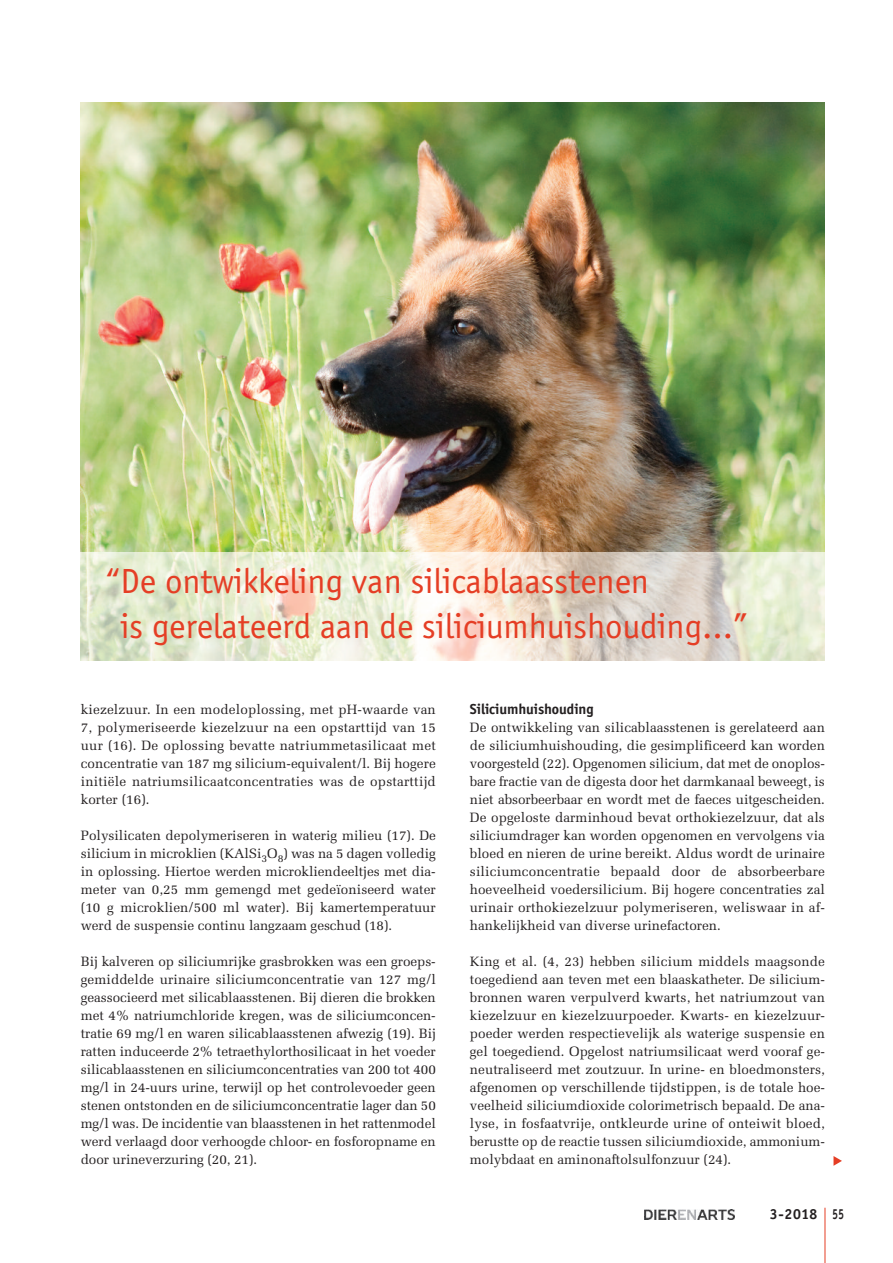
<style>
.page{position:relative;width:893px;height:1263px;background:#fff}
.page>*{position:absolute;margin:0;border:0;box-sizing:border-box;transform-origin:0 0}
.t1{font:36px/45px "Officina Sans";color:#e53e25}
.t2{font:700 15px "Officina Sans";letter-spacing:-.005em;color:#231f20}
.t3{font:13.5px/18px "Melior";color:#231f20;text-align:justify}
</style>
<div class="page">
<hr style="left:825px;top:1208px;width:1px;height:55px;background:#e53e25">
<img style="left:644px;top:1209px;width:91px;height:10px">
<svg style="left:833px;top:1156px;width:9px;height:10px"></svg>
<img style="left:81px;top:102px;width:744px;height:450px">
<img style="left:81px;top:552px;width:744px;height:108px">
<h1 class="t1" style="left:120px;top:558px;width:629px;text-indent:-14px">“De ontwikkeling van silicablaasstenen<br>is gerelateerd aan de siliciumhuishouding...”</h1>
<p class="t3" style="left:81px;top:700px;width:357px">kiezelzuur. In een modeloplossing, met pH-waarde van 7, polymeriseerde kiezelzuur na een opstarttijd van 15 uur (16). De oplossing bevatte natriummetasilicaat met concentratie van 187 mg silicium-equivalent/l. Bij hogere initiële natriumsilicaatconcentraties was de opstarttijd korter (16).</p>
<p class="t3" style="left:81px;top:826px;width:357px">Polysilicaten depolymeriseren in waterig milieu (17). De silicium in microklien (KAlSi<sub>3</sub>O<sub>8</sub>) was na 5 dagen volledig in oplossing. Hiertoe werden microkliendeeltjes met dia&shy;meter van 0,25 mm gemengd met gedeïoniseerd water (10 g microklien/500 ml water). Bij kamertemperatuur werd de suspensie continu langzaam geschud (18).</p>
<p class="t3" style="left:81px;top:952px;width:357px">Bij kalveren op siliciumrijke grasbrokken was een groeps&shy;gemiddelde urinaire siliciumconcentratie van 127 mg/l geassocieerd met silicablaasstenen. Bij dieren die brokken met 4% natriumchloride kregen, was de siliciumconcen&shy;tratie 69 mg/l en waren silicablaasstenen afwezig (19). Bij ratten induceerde 2% tetraethylorthosilicaat in het voeder silicablaasstenen en siliciumconcentraties van 200 tot 400 mg/l in 24-uurs urine, terwijl op het controlevoeder geen stenen ontstonden en de siliciumconcentratie lager dan 50 mg/l was. De incidentie van blaasstenen in het rattenmodel werd verlaagd door verhoogde chloor- en fosforopname en door urineverzuring (20, 21).</p>
<p class="t2" style="left:470px;top:700px;width:125px">Siliciumhuishouding</p>
<p class="t3" style="left:470px;top:718px;width:357px">De ontwikkeling van silicablaasstenen is gerelateerd aan de siliciumhuishouding, die gesimplificeerd kan worden voorgesteld (22). Opgenomen silicium, dat met de onoplos&shy;bare fractie van de digesta door het darmkanaal beweegt, is niet absorbeerbaar en wordt met de faeces uitgescheiden.<br>De opgeloste darminhoud bevat orthokiezelzuur, dat als siliciumdrager kan worden opgenomen en vervolgens via bloed en nieren de urine bereikt. Aldus wordt de urinaire siliciumconcentratie bepaald door de absorbeerbare hoeveelheid voedersilicium. Bij hogere concentraties zal urinair orthokiezelzuur polymeriseren, weliswaar in af&shy;hankelijkheid van diverse urinefactoren.</p>
<p class="t3" style="left:470px;top:952px;width:357px">King et al. (4, 23) hebben silicium middels maagsonde toegediend aan teven met een blaaskatheter. De silicium&shy;bronnen waren verpulverd kwarts, het natriumzout van kiezelzuur en kiezelzuurpoeder. Kwarts- en kiezelzuur&shy;poeder werden respectievelijk als waterige suspensie en gel toegediend. Opgelost natriumsilicaat werd vooraf ge&shy;neutraliseerd met zoutzuur. In urine- en bloedmonsters, afgenomen op verschillende tijdstippen, is de totale hoe&shy;veelheid siliciumdioxide colorimetrisch bepaald. De ana&shy;lyse, in fosfaatvrije, ontkleurde urine of onteiwit bloed, berustte op de reactie tussen siliciumdioxide, ammonium&shy;molybdaat en aminonaftolsulfonzuur (24).</p>
<p class="t2" style="left:770px;top:1205px;width:76px">3-2018 55</p>
</div>
